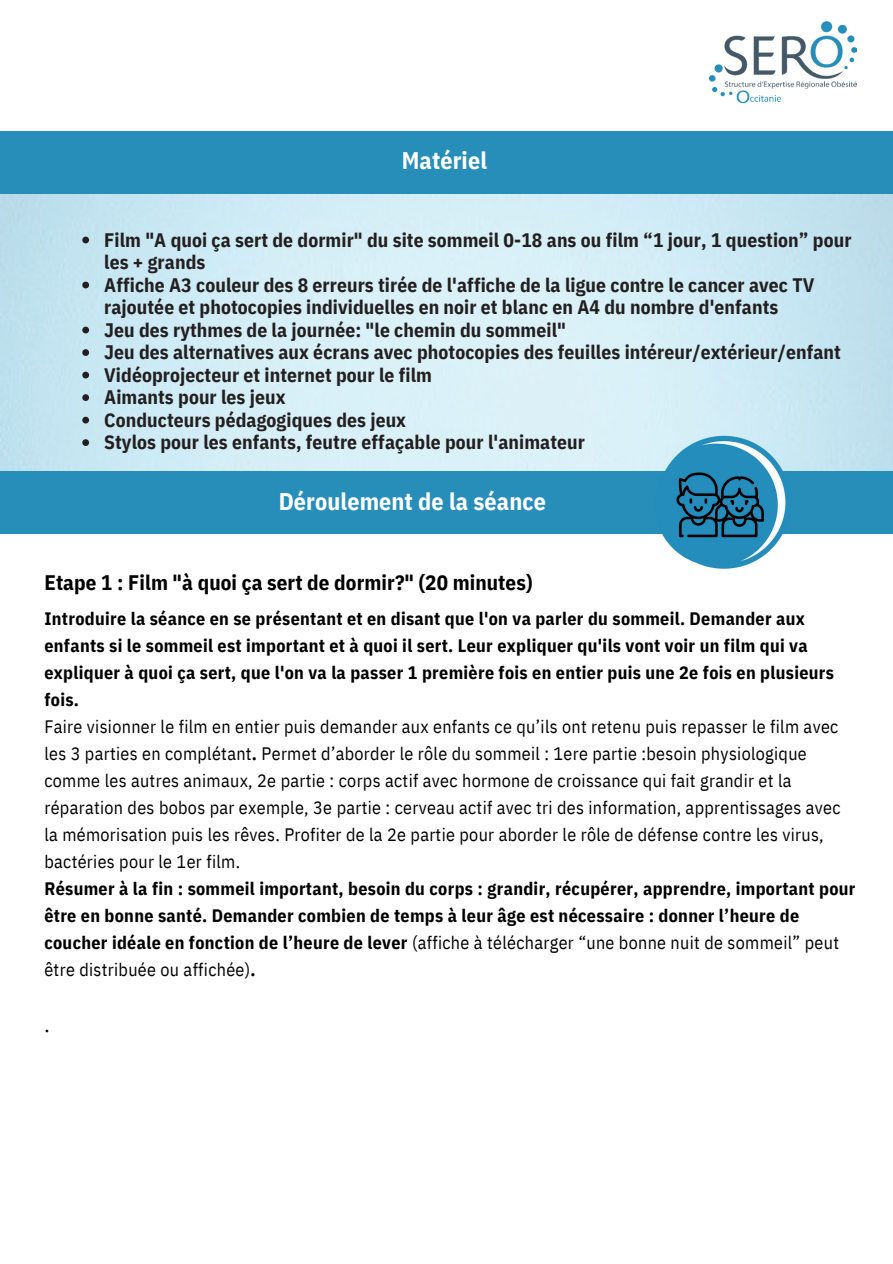
<style>
.page{position:relative;width:893px;height:1264px;background:#fff}
.page>*{position:absolute;margin:0;border:0;box-sizing:border-box;transform-origin:0 0}
.t1{font:700 24px "IBM Plex Sans Cond";letter-spacing:.005em;color:#fff}
.t2{font:700 21px "IBM Plex Sans Cond";letter-spacing:.005em;color:#000}
.t3{font:21px "IBM Plex Sans Cond";color:#000}
.t4{font:700 19.5px/22.5px "IBM Plex Sans Cond";letter-spacing:.005em;color:#231f20}
.t5{font:700 18px/27px "IBM Plex Sans Cond";letter-spacing:.02em;color:#000}
.t6{font:18px/27px "IBM Plex Sans Cond";letter-spacing:.02em;color:#000}
.s1{font-weight:700}
.s2{font-weight:400}
</style>
<div class="page">
<img style="left:0;top:193px;width:892px;height:278px">
<div style="left:0;top:131px;width:892px;height:62px;background:#278eba"></div>
<div style="left:0;top:471px;width:892px;height:63px;background:#278eba"></div>
<img style="left:709px;top:21px;width:147px;height:82px">
<img style="left:649px;top:433px;width:143px;height:136px">
<svg style="left:82px;top:237px;width:7px;height:6px"></svg>
<svg style="left:82px;top:282px;width:7px;height:6px"></svg>
<svg style="left:82px;top:327px;width:7px;height:6px"></svg>
<svg style="left:82px;top:349px;width:7px;height:7px"></svg>
<svg style="left:82px;top:372px;width:7px;height:6px"></svg>
<svg style="left:82px;top:394px;width:7px;height:7px"></svg>
<svg style="left:82px;top:417px;width:7px;height:6px"></svg>
<svg style="left:82px;top:439px;width:7px;height:7px"></svg>
<p class="t1" style="left:401px;top:145px;width:87px">Matériel</p>
<p class="t4" style="left:104px;top:228px;width:748px">Film "A quoi ça sert de dormir" du site sommeil 0-18 ans ou film “1 jour, 1 question” pour les + grands</p>
<p class="t4" style="left:104px;top:273px;width:711px">Affiche A3 couleur des 8 erreurs tirée de l'affiche de la ligue contre le cancer avec TV rajoutée et photocopies individuelles en noir et blanc en A4 du nombre d'enfants</p>
<p class="t4" style="left:104px;top:318px;width:463px">Jeu des rythmes de la journée: "le chemin du sommeil"</p>
<p class="t4" style="left:104px;top:341px;width:738px">Jeu des alternatives aux écrans avec photocopies des feuilles intéreur/extérieur/enfant</p>
<p class="t4" style="left:104px;top:363px;width:329px">Vidéoprojecteur et internet pour le film</p>
<p class="t4" style="left:104px;top:386px;width:183px">Aimants pour les jeux</p>
<p class="t4" style="left:104px;top:408px;width:303px">Conducteurs pédagogiques des jeux</p>
<p class="t4" style="left:104px;top:431px;width:482px">Stylos pour les enfants, feutre effaçable pour l'animateur</p>
<p class="t1" style="left:279px;top:486px;width:269px">Déroulement de la séance</p>
<h1 class="t2" style="left:44px;top:568px;width:489px">Etape 1 : Film "à quoi ça sert de dormir?" (20 minutes)</h1>
<p class="t5" style="left:44px;top:604px;width:791px">Introduire la séance en se présentant et en disant que l'on va parler du sommeil. Demander aux enfants si le sommeil est important et à quoi il sert. Leur expliquer qu'ils vont voir un film qui va expliquer à quoi ça sert, que l'on va la passer 1 première fois en entier puis une 2e fois en plusieurs fois.</p>
<p class="t6" style="left:44px;top:712px;width:797px">Faire visionner le film en entier puis demander aux enfants ce qu’ils ont retenu puis repasser le film avec les 3 parties en complétant<span class="s1">.</span> Permet d’aborder le rôle du sommeil : 1ere partie :besoin physiologique comme les autres animaux, 2e partie : corps actif avec hormone de croissance qui fait grandir et la réparation des bobos par exemple, 3e partie : cerveau actif avec tri des information, apprentissages avec la mémorisation puis les rêves. Profiter de la 2e partie pour aborder le rôle de défense contre les virus, bactéries pour le 1er film.</p>
<p class="t5" style="left:44px;top:874px;width:812px">Résumer à la fin : sommeil important, besoin du corps : grandir, récupérer, apprendre, important pour être en bonne santé. Demander combien de temps à leur âge est nécessaire : donner l’heure de coucher idéale en fonction de l’heure de lever <span class="s2">(affiche à télécharger “une bonne nuit de sommeil” peut être distribuée ou affichée)</span>.</p>
<p class="t3" style="left:44px;top:1010px;width:7px">.</p>
</div>
